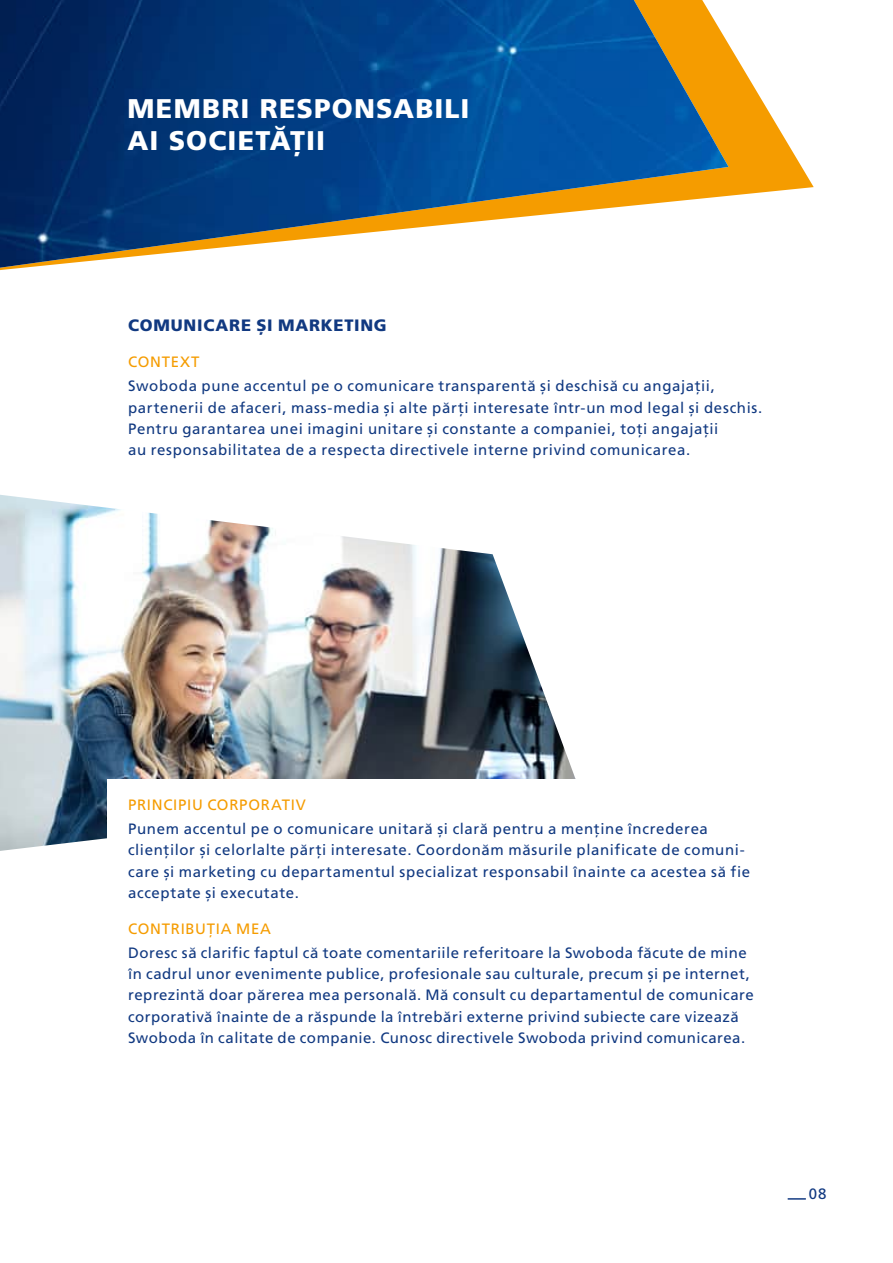
<style>
.page{position:relative;width:893px;height:1263px;background:#fff}
.page>*{position:absolute;margin:0;border:0;box-sizing:border-box;transform-origin:0 0}
.t1{font:900 27px/32.4px "Frutiger LT Pro";letter-spacing:.04em;color:#fff}
.t2{font:900 16.5px "Frutiger LT Pro";letter-spacing:.045em;color:#113981}
.t3{font:15px/21.3px "Frutiger LT Pro";letter-spacing:.04em;color:#113981}
.t4{font:15px "Frutiger LT Pro";letter-spacing:.05em;color:#f59c00}
</style>
<div class="page">
<svg style="left:788px;top:1198px;width:18px;height:1px"></svg>
<img style="left:0;top:495px;width:576px;height:356px">
<svg style="left:0;top:45px;width:814px;height:225px"></svg>
<img style="left:0;top:0;width:729px;height:268px">
<div style="left:108px;top:779px;width:751px;height:306px;background:#fff"></div>
<h1 class="t1" style="left:128px;top:92px;width:343px">MEMBRI RESPONSABILI<br>AI SOCIETĂȚII</h1>
<p class="t2" style="left:128px;top:316px;width:260px">COMUNICARE ȘI MARKETING</p>
<p class="t4" style="left:128px;top:353px;width:73px">CONTEXT</p>
<p class="t3" style="left:128px;top:375px;width:636px">Swoboda pune accentul pe o comunicare transparentă și deschisă cu angajații, partenerii de afaceri, mass-media și alte părți interesate într-un mod legal și deschis.<br>Pentru garantarea unei imagini unitare și constante a companiei, toți angajații<br>au responsabilitatea de a respecta directivele interne privind comunicarea.</p>
<p class="t4" style="left:128px;top:796px;width:179px">PRINCIPIU CORPORATIV</p>
<p class="t3" style="left:128px;top:818px;width:624px">Punem accentul pe o comunicare unitară și clară pentru a menține încrederea clienților și celorlalte părți interesate. Coordonăm măsurile planificate de comuni&shy;care și marketing cu departamentul specializat responsabil înainte ca acestea să fie acceptate și executate.</p>
<p class="t4" style="left:128px;top:920px;width:145px">CONTRIBUȚIA MEA</p>
<p class="t3" style="left:128px;top:942px;width:627px">Doresc să clarific faptul că toate comentariile referitoare la Swoboda făcute de mine în cadrul unor evenimente publice, profesionale sau culturale, precum și pe internet, reprezintă doar părerea mea personală. Mă consult cu departamentul de comunicare corporativă înainte de a răspunde la întrebări externe privind subiecte care vizează Swoboda în calitate de companie. Cunosc directivele Swoboda privind comunicarea.</p>
<p class="t3" style="left:809px;top:1183px;width:19px">08</p>
</div>
